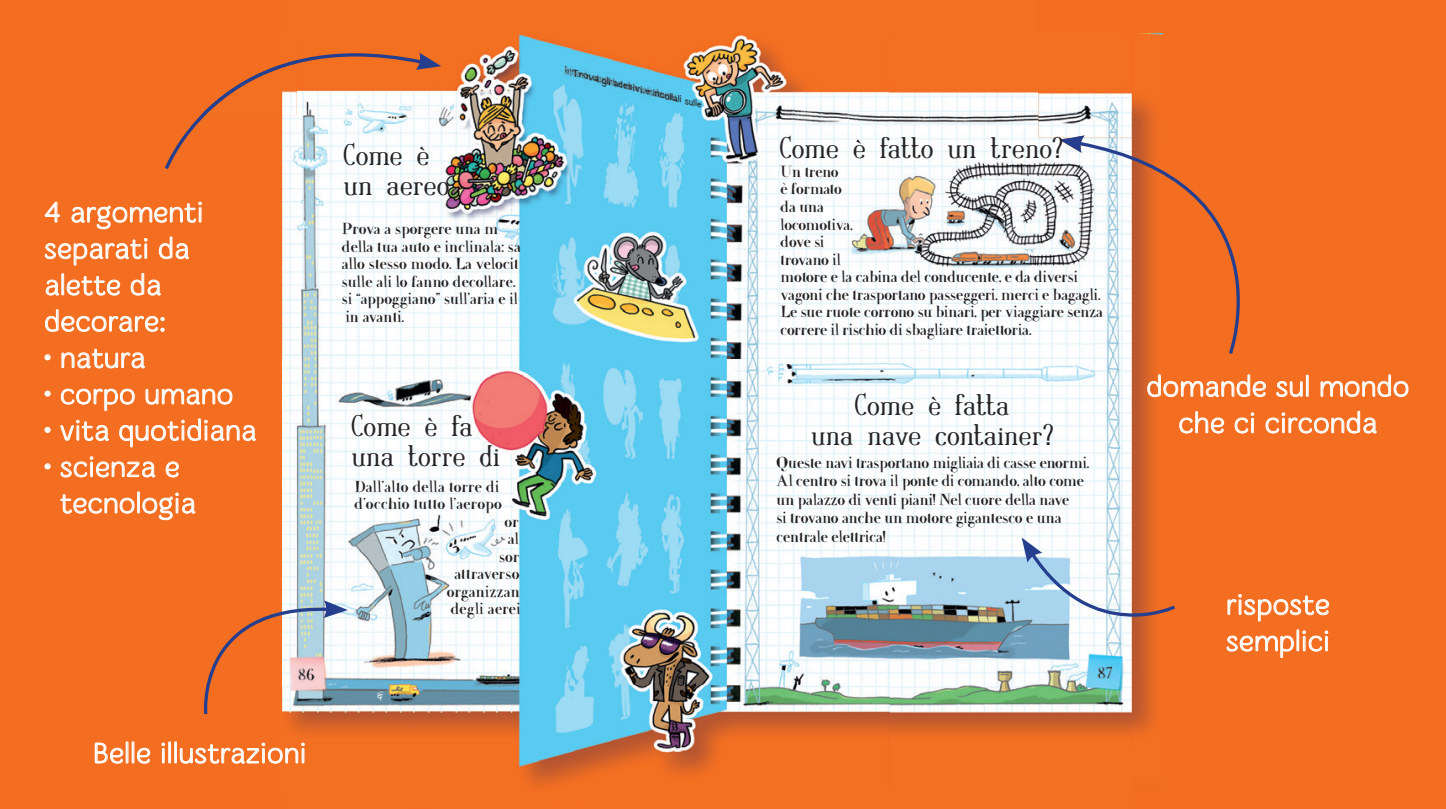
<style>
.page{position:relative;width:1446px;height:809px;background:#fff}
.page>*{position:absolute;margin:0;border:0;box-sizing:border-box;transform-origin:0 0}
.t1{font:29.75px/36.4px "Merge";letter-spacing:.01em;color:#fff;text-align:center}
.t2{font:29.75px/29.8px "Rutaban Normal";color:#262324;scale:1.05 1}
.t3{font:17.5px/17.5px "Frail";color:#231f20}
.t4{font:17.5px/17.5px "Frail";letter-spacing:.02em;color:#231f20}
.t5{font:italic 10.5px "Coyotris Comic";color:#262324}
</style>
<div class="page">
<div style="left:0;top:0;width:1446px;height:808px;background:#f36e21"></div>
<img style="left:1132px;top:34px;width:31px;height:699px">
<img style="left:282px;top:34px;width:607px;height:751px">
<img style="left:889px;top:92px;width:243px;height:642px">
<img style="left:777px;top:778px;width:112px;height:7px">
<svg style="left:203px;top:600px;width:145px;height:117px"></svg>
<svg style="left:1074px;top:139px;width:166px;height:217px"></svg>
<svg style="left:1059px;top:138px;width:26px;height:15px"></svg>
<svg style="left:165px;top:52px;width:276px;height:117px"></svg>
<img style="left:280px;top:34px;width:17px;height:26px">
<img style="left:201px;top:60px;width:96px;height:55px">
<img style="left:1038px;top:92px;width:94px;height:46px">
<img style="left:1071px;top:135px;width:14px;height:3px">
<svg style="left:1022px;top:537px;width:153px;height:108px"></svg>
<svg style="left:1147px;top:373px;width:119px;height:24px"></svg>
<svg style="left:1276px;top:374px;width:33px;height:23px"></svg>
<svg style="left:1320px;top:374px;width:89px;height:23px"></svg>
<svg style="left:1179px;top:411px;width:46px;height:22px"></svg>
<svg style="left:1234px;top:412px;width:21px;height:21px"></svg>
<svg style="left:1265px;top:410px;width:112px;height:23px"></svg>
<svg style="left:1227px;top:594px;width:102px;height:27px"></svg>
<svg style="left:1226px;top:629px;width:103px;height:29px"></svg>
<svg style="left:94px;top:741px;width:57px;height:22px"></svg>
<svg style="left:161px;top:740px;width:144px;height:23px"></svg>
<svg style="left:45px;top:201px;width:15px;height:22px"></svg>
<svg style="left:71px;top:201px;width:131px;height:29px"></svg>
<svg style="left:44px;top:238px;width:104px;height:28px"></svg>
<svg style="left:158px;top:236px;width:32px;height:23px"></svg>
<svg style="left:45px;top:273px;width:76px;height:23px"></svg>
<svg style="left:130px;top:272px;width:31px;height:24px"></svg>
<svg style="left:45px;top:309px;width:120px;height:23px"></svg>
<svg style="left:45px;top:354px;width:6px;height:6px"></svg>
<svg style="left:61px;top:348px;width:84px;height:20px"></svg>
<svg style="left:45px;top:390px;width:6px;height:6px"></svg>
<svg style="left:60px;top:388px;width:75px;height:23px"></svg>
<svg style="left:145px;top:388px;width:88px;height:17px"></svg>
<svg style="left:45px;top:426px;width:6px;height:6px"></svg>
<svg style="left:60px;top:419px;width:49px;height:22px"></svg>
<svg style="left:119px;top:418px;width:137px;height:29px"></svg>
<svg style="left:45px;top:463px;width:6px;height:6px"></svg>
<svg style="left:60px;top:456px;width:96px;height:21px"></svg>
<svg style="left:165px;top:461px;width:14px;height:16px"></svg>
<svg style="left:60px;top:491px;width:136px;height:29px"></svg>
<svg style="left:463px;top:691px;width:28px;height:94px"></svg>
<svg style="left:549px;top:727px;width:28px;height:58px;background:#9b9287"></svg>
<svg style="left:626px;top:749px;width:151px;height:36px"></svg>
<svg style="left:839px;top:775px;width:37px;height:10px"></svg>
<h1 class="t1" style="left:44px;top:194px;width:161px;text-align:left">4 argomenti separati da alette da decorare:</h1>
<h1 class="t1" style="left:44px;top:339px;width:103px">• natura</h1>
<h1 class="t1" style="left:44px;top:375px;width:190px">• corpo umano</h1>
<h1 class="t1" style="left:44px;top:412px;width:214px">• vita quotidiana</h1>
<h1 class="t1" style="left:44px;top:448px;width:153px">• scienza e tecnologia</h1>
<h1 class="t2" style="left:343px;top:140px;width:103px">Come è un aereo</h1>
<p class="t3" style="left:342px;top:220px;width:180px">Prova a sporgere una m della tua auto e inclinala: sa allo stesso modo. La velocit sulle ali lo fanno decollare. si “appoggiano” sull’aria e il in avanti.</p>
<h1 class="t2" style="left:351px;top:410px;width:143px">Come è fa una torre di</h1>
<p class="t4" style="left:354px;top:477px;width:149px">Dall’alto della torre di d’occhio tutto l’aeropo</p>
<p class="t4" style="left:447px;top:512px;width:75px;text-align:right">or<br>al<br>sor attraverso organizzan degli aerei</p>
<h1 class="t1" style="left:93px;top:734px;width:215px">Belle illustrazioni</h1>
<p class="t5" style="left:575px;top:65px;width:135px;rotate:14deg">Trova gli adesivi e incollali sulle</p>
<h1 class="t2" style="left:780px;top:133px;width:271px">Come è fatto un treno?</h1>
<p class="t3" style="left:781px;top:162px;width:324px">Un treno<br>è formato<br>da una<br>locomotiva,<br>dove si<br>trovano il<br>motore e la cabina del conducente, e da diversi vagoni che trasportano passeggeri, merci e bagagli.<br>Le sue ruote corrono su binari, per viaggiare senza correre il rischio di sbagliare traiettoria.</p>
<h1 class="t2" style="left:811px;top:389px;width:233px;text-align:center">Come è fatta<br>una nave container?</h1>
<p class="t3" style="left:777px;top:452px;width:314px;line-height:18.6px">Queste navi trasportano migliaia di casse enormi.<br>Al centro si trova il ponte di comando, alto come un palazzo di venti piani! Nel cuore della nave<br>si trovano anche un motore gigantesco e una centrale elettrica!</p>
<h1 class="t1" style="left:1146px;top:368px;width:264px">domande sul mondo che ci circonda</h1>
<h1 class="t1" style="left:1226px;top:586px;width:105px;text-align:left">risposte semplici</h1>
</div>
